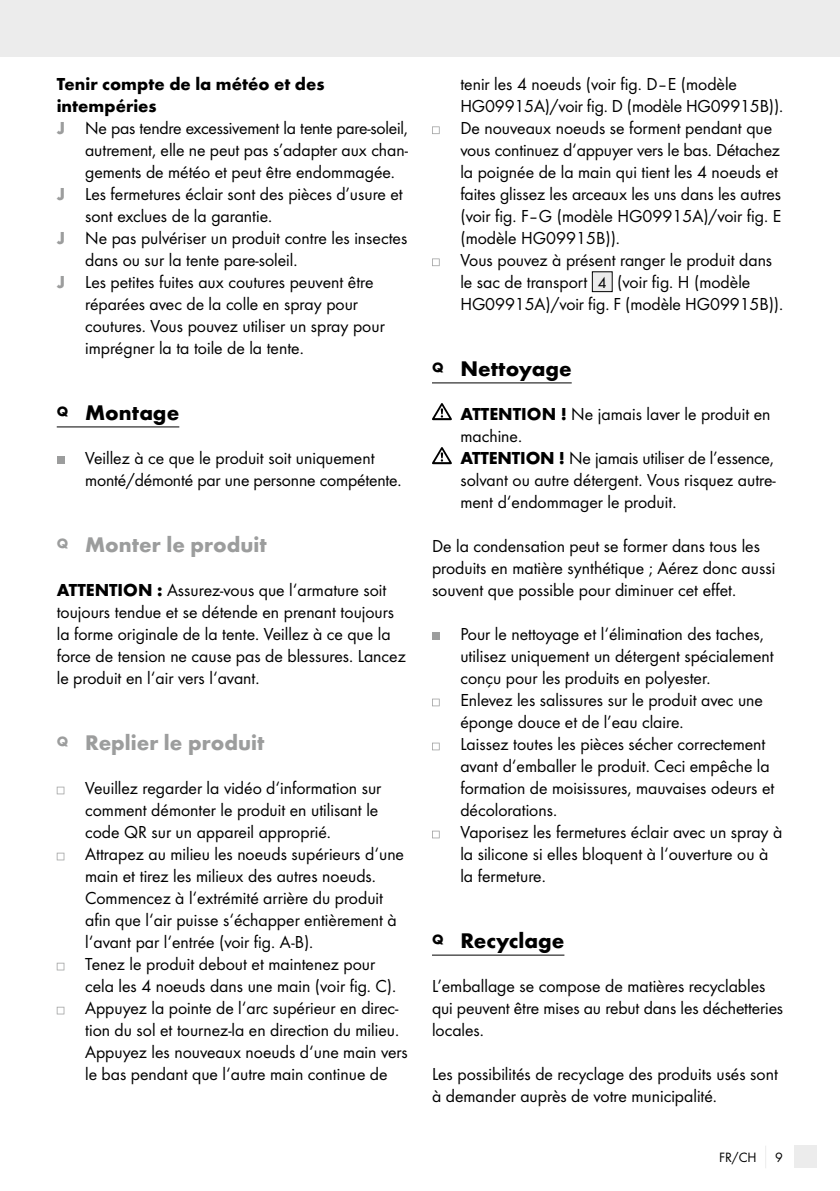
<style>
.page{position:relative;width:840px;height:1191px;background:#fff}
.page>*{position:absolute;margin:0;border:0;box-sizing:border-box;transform-origin:0 0}
.t1{font:700 22px "Futura";color:#9c9d9d}
.t2{font:700 22px "Futura";color:#000}
.t3{font:18px/22px "Futura Boo";color:#000}
.t4{font:700 18px/22px "Futura";color:#000}
.t5{font:14px "Futura Boo";color:#000}
.s1{font-family:"Futura";font-weight:700;color:#9c9d9d}
.s2{font-family:"Futura";font-weight:700}
.s3{font-size:16px}
</style>
<div class="page">
<div style="left:0;top:0;width:839px;height:57px;background:#ececec"></div>
<div style="left:794px;top:1145px;width:22px;height:23px;background:#ececec"></div>
<hr style="left:57px;top:426px;width:122px;height:1px;background:#000">
<div style="left:57px;top:456px;width:7px;height:8px;background:#9c9d9d"></div>
<svg style="left:57px;top:786px;width:7px;height:8px"></svg>
<svg style="left:57px;top:852px;width:7px;height:8px"></svg>
<svg style="left:57px;top:962px;width:7px;height:8px"></svg>
<svg style="left:57px;top:1006px;width:7px;height:8px"></svg>
<hr style="left:432px;top:382px;width:139px;height:1px;background:#000">
<hr style="left:432px;top:954px;width:132px;height:1px;background:#000">
<svg style="left:432px;top:126px;width:7px;height:8px"></svg>
<svg style="left:432px;top:258px;width:7px;height:8px"></svg>
<div style="left:592px;top:272px;width:20px;height:20px;background:#ececec"></div>
<div style="left:591px;top:271px;width:21px;height:21px;border:1px solid #000"></div>
<svg style="left:432px;top:403px;width:19px;height:17px"></svg>
<svg style="left:432px;top:447px;width:19px;height:17px"></svg>
<div style="left:432px;top:632px;width:7px;height:8px;background:#9c9d9d"></div>
<svg style="left:432px;top:698px;width:7px;height:8px"></svg>
<svg style="left:432px;top:742px;width:7px;height:8px"></svg>
<svg style="left:432px;top:830px;width:7px;height:8px"></svg>
<p class="t4" style="left:57px;top:73px;width:269px">Tenir compte de la météo et des intempéries</p>
<p class="t3" style="left:57px;top:117px;width:352px"><span class="s1">J</span> Ne pas tendre excessivement la tente pare-soleil,</p>
<p class="t3" style="left:85px;top:139px;width:324px">autrement, elle ne peut pas s’adapter aux chan-</p>
<p class="t3" style="left:85px;top:161px;width:311px">gements de météo et peut être endommagée.</p>
<p class="t3" style="left:57px;top:183px;width:347px"><span class="s1">J</span> Les fermetures éclair sont des pièces d’usure et</p>
<p class="t3" style="left:85px;top:205px;width:189px">sont exclues de la garantie.</p>
<p class="t3" style="left:57px;top:227px;width:352px"><span class="s1">J</span> Ne pas pulvériser un produit contre les insectes</p>
<p class="t3" style="left:85px;top:249px;width:214px">dans ou sur la tente pare-soleil.</p>
<p class="t3" style="left:57px;top:271px;width:318px"><span class="s1">J</span> Les petites fuites aux coutures peuvent être</p>
<p class="t3" style="left:85px;top:293px;width:274px">réparées avec de la colle en spray pour</p>
<p class="t3" style="left:85px;top:315px;width:301px">coutures. Vous pouvez utiliser un spray pour</p>
<p class="t3" style="left:85px;top:337px;width:220px">imprégner la ta toile de la tente.</p>
<p class="t2" style="left:57px;top:399px;width:124px"><sup>Q</sup> Montage</p>
<p class="t3" style="left:85px;top:447px;width:318px">Veillez à ce que le produit soit uniquement monté/démonté par une personne compétente.</p>
<p class="t1" style="left:57px;top:531px;width:211px"><sup>Q</sup> Monter le produit</p>
<p class="t3" style="left:57px;top:579px;width:350px"><span class="s2">ATTENTION :</span> Assurez-vous que l‘armature soit toujours tendue et se détende en prenant toujours la forme originale de la tente. Veillez à ce que la force de tension ne cause pas de blessures. Lancez le produit en l‘air vers l‘avant.</p>
<p class="t1" style="left:57px;top:729px;width:209px"><sup>Q</sup> Replier le produit</p>
<p class="t3" style="left:85px;top:777px;width:324px">Veuillez regarder la vidéo d‘information sur comment démonter le produit en utilisant le code QR sur un appareil approprié.<br>Attrapez au milieu les noeuds supérieurs d‘une main et tirez les milieux des autres noeuds.<br>Commencez à l‘extrémité arrière du produit afin que l‘air puisse s‘échapper entièrement à l‘avant par l‘entrée (voir fig. A-B).<br>Tenez le produit debout et maintenez pour cela les 4 noeuds dans une main (voir fig. C).<br>Appuyez la pointe de l‘arc supérieur en direc&shy;tion du sol et tournez-la en direction du milieu.<br>Appuyez les nouveaux noeuds d‘une main vers le bas pendant que l‘autre main continue de</p>
<p class="t3" style="left:460px;top:73px;width:324px">tenir les 4 noeuds (voir fig. D–E (modèle HG09915A)/voir fig. D (modèle HG09915B)).<br>De nouveaux noeuds se forment pendant que vous continuez d‘appuyer vers le bas. Détachez la poignée de la main qui tient les 4 noeuds et faites glissez les arceaux les uns dans les autres (voir fig. F–G (modèle HG09915A)/voir fig. E (modèle HG09915B)).<br>Vous pouvez à présent ranger le produit dans le sac de transport <span class="s3">4</span> (voir fig. H (modèle HG09915A)/voir fig. F (modèle HG09915B)).</p>
<p class="t2" style="left:432px;top:355px;width:141px"><sup>Q</sup> Nettoyage</p>
<p class="t3" style="left:460px;top:403px;width:317px"><span class="s2">ATTENTION !</span> Ne jamais laver le produit en machine.<br><span class="s2">ATTENTION !</span> Ne jamais utiliser de l’essence, solvant ou autre détergent. Vous risquez autre&shy;ment d‘endommager le produit.</p>
<p class="t3" style="left:432px;top:535px;width:344px">De la condensation peut se former dans tous les produits en matière synthétique ; Aérez donc aussi souvent que possible pour diminuer cet effet.</p>
<p class="t3" style="left:460px;top:623px;width:323px">Pour le nettoyage et l‘élimination des taches, utilisez uniquement un détergent spécialement conçu pour les produits en polyester.<br>Enlevez les salissures sur le produit avec une éponge douce et de l’eau claire.<br>Laissez toutes les pièces sécher correctement avant d‘emballer le produit. Ceci empêche la formation de moisissures, mauvaises odeurs et décolorations.<br>Vaporisez les fermetures éclair avec un spray à la silicone si elles bloquent à l‘ouverture ou à la fermeture.</p>
<p class="t2" style="left:432px;top:927px;width:134px"><sup>Q</sup> Recyclage</p>
<p class="t3" style="left:432px;top:975px;width:352px">L’emballage se compose de matières recyclables qui peuvent être mises au rebut dans les déchetteries locales.</p>
<p class="t3" style="left:432px;top:1063px;width:347px">Les possibilités de recyclage des produits usés sont à demander auprès de votre municipalité.</p>
<p class="t5" style="left:718px;top:1149px;width:39px">FR/CH</p>
<p class="t5" style="left:774px;top:1149px;width:9px">9</p>
</div>
